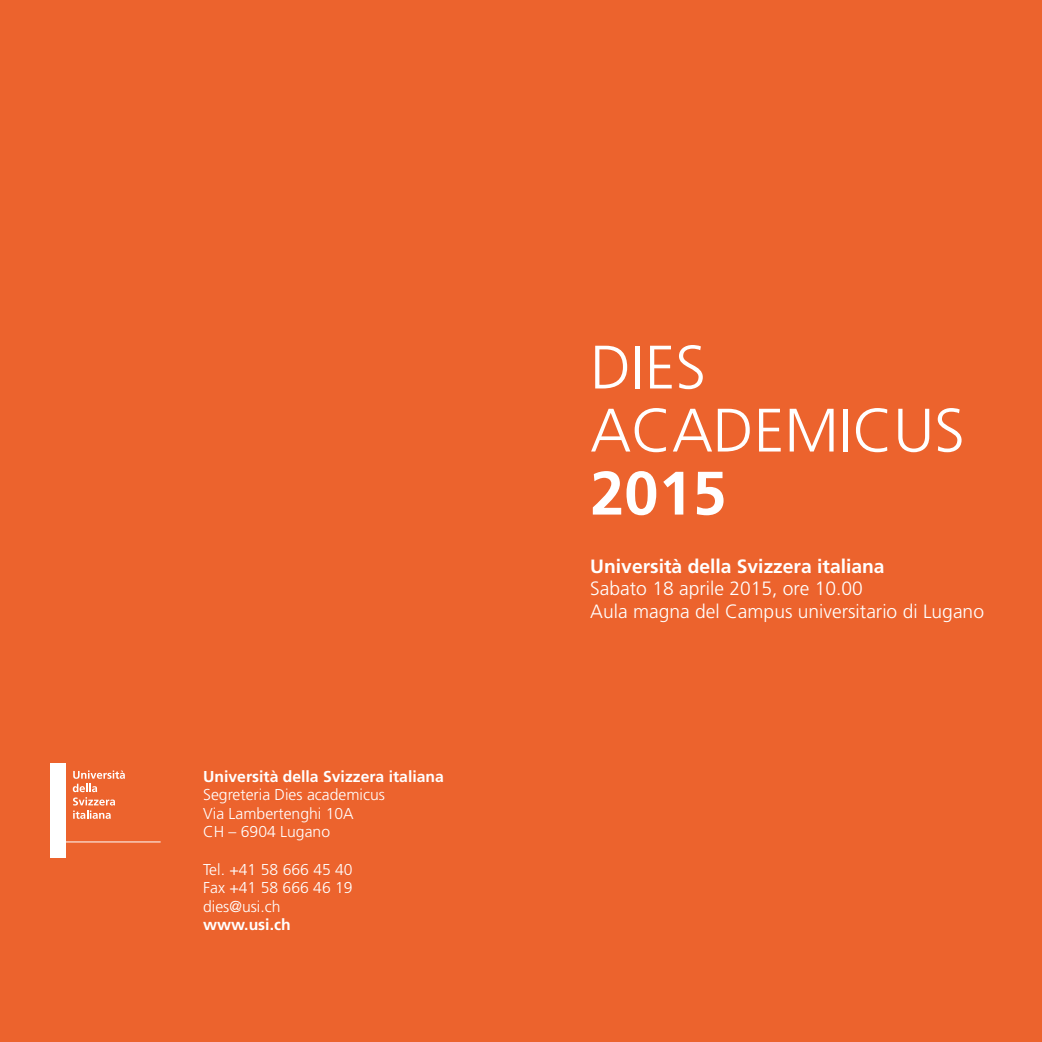
<style>
.page{position:relative;width:1042px;height:1042px;background:#ec632d}
.page>*{position:absolute;margin:0;border:0;box-sizing:border-box;transform-origin:0 0}
.t1{font:300 61.25px/63px "Frutiger";color:#fff}
.t2{font:700 61.25px "Frutiger";color:#fff}
.t3{font:300 19.25px/22.8px "Frutiger";color:#fff}
.t4{font:700 19.25px "Frutiger";color:#fff}
.t5{font:300 15.75px/18.6px "Frutiger LT Std";color:#fff}
.t6{font:700 15.75px "Frutiger LT Std";color:#fff}
</style>
<div class="page">
<div style="left:50px;top:763px;width:15px;height:94px;background:#fff"></div>
<hr style="left:50px;top:841px;width:111px;height:1px;background:#fff">
<svg style="left:73px;top:770px;width:52px;height:49px"></svg>
<p class="t6" style="left:203px;top:767px;width:242px">Università della Svizzera italiana</p>
<p class="t5" style="left:203px;top:785px;width:183px">Segreteria Dies academicus<br>Via Lambertenghi 10A<br>CH – 6904 Lugano</p>
<p class="t5" style="left:203px;top:860px;width:151px;text-align:justify">Tel. +41 58 666 45 40<br>Fax +41 58 666 46 19 dies@usi.ch</p>
<p class="t6" style="left:203px;top:915px;width:89px">www.usi.ch</p>
<h1 class="t1" style="left:590px;top:337px;width:376px">DIES<br>ACADEMICUS</h1>
<h1 class="t2" style="left:590px;top:457px;width:138px">2015</h1>
<p class="t4" style="left:590px;top:555px;width:296px">Università della Svizzera italiana</p>
<p class="t3" style="left:590px;top:578px;width:395px">Sabato 18 aprile 2015, ore 10.00<br>Aula magna del Campus universitario di Lugano</p>
</div>
